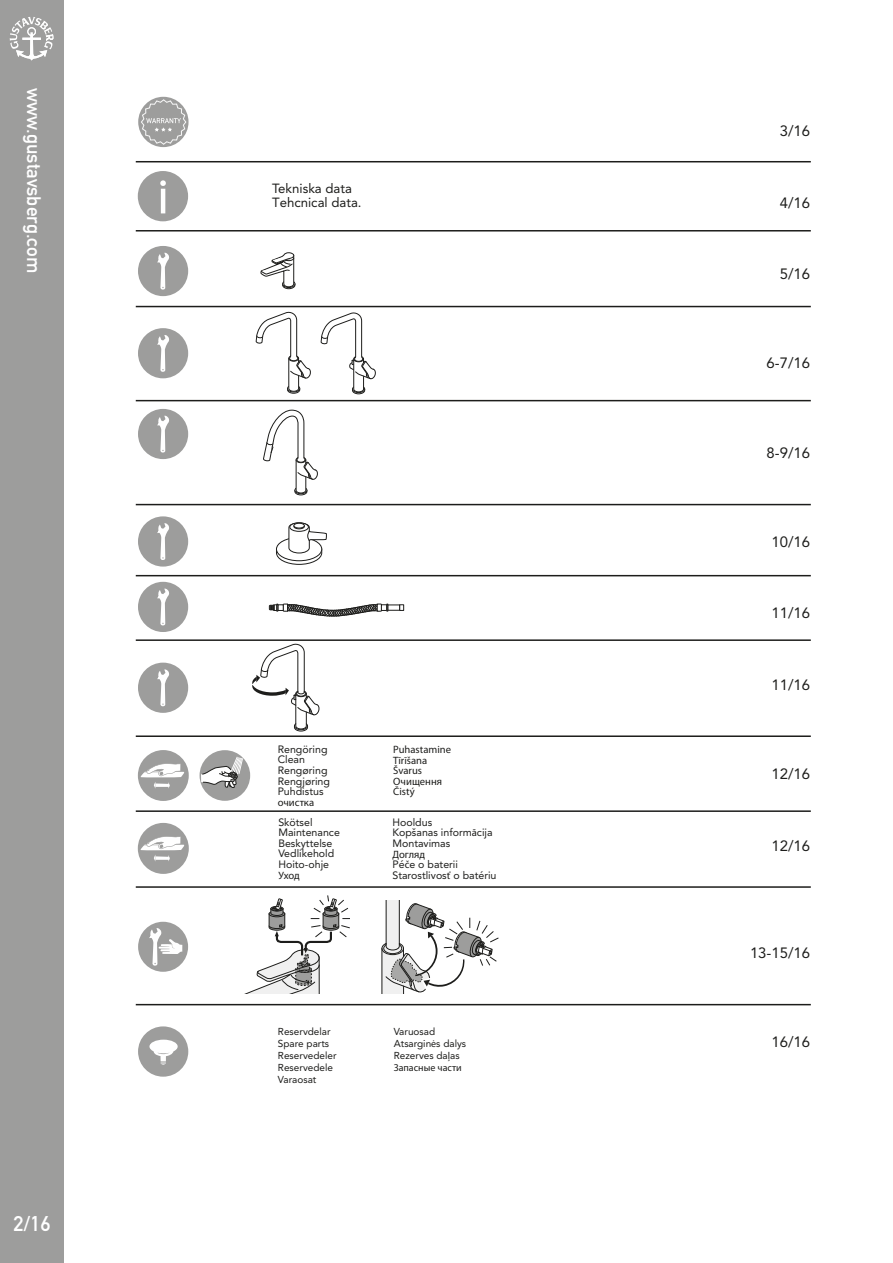
<style>
.page{position:relative;width:893px;height:1263px;background:#fff}
.page>*{position:absolute;margin:0;border:0;box-sizing:border-box;transform-origin:0 0}
.t1{font:21px "DIN Mittelschrift";color:#fff}
.t2{font:19.35px "DIN Mittelschrift";color:#fff}
.t3{font:14.85px "Avenir";color:#1d1d1b}
.t4{font:13.2px/13.6px "Avenir";color:#1d1d1b}
.t5{font:10.65px/10.6px "Avenir";color:#1d1d1b}
.t6{font:10.65px/10.6px "Myriad Pro";color:#1d1d1b}
.t7{font:10.05px/12px "Avenir";color:#1d1d1b}
.t8{font:10.05px "Myriad Pro";color:#1d1d1b}
.s1{font-family:"Myriad Pro"}
</style>
<div class="page">
<svg style="left:244px;top:895px;width:106px;height:99px"></svg>
<div style="left:0;top:0;width:64px;height:1263px;background:#9d9d9c"></div>
<svg style="left:10px;top:17px;width:43px;height:44px"></svg>
<svg style="left:138px;top:97px;width:51px;height:50px"></svg>
<svg style="left:140px;top:98px;width:47px;height:48px"></svg>
<hr style="left:136px;top:161px;width:675px;height:1px;background:#1d1d1b">
<hr style="left:136px;top:306px;width:675px;height:1px;background:#1d1d1b">
<hr style="left:136px;top:230px;width:675px;height:1px;background:#1d1d1b">
<hr style="left:136px;top:400px;width:675px;height:1px;background:#1d1d1b">
<hr style="left:136px;top:504px;width:675px;height:1px;background:#1d1d1b">
<hr style="left:136px;top:575px;width:675px;height:1px;background:#1d1d1b">
<hr style="left:136px;top:639px;width:675px;height:2px;background:#1d1d1b">
<hr style="left:136px;top:735px;width:675px;height:2px;background:#1d1d1b">
<hr style="left:136px;top:810px;width:675px;height:2px;background:#1d1d1b">
<hr style="left:136px;top:886px;width:675px;height:2px;background:#1d1d1b">
<hr style="left:136px;top:1004px;width:675px;height:1px;background:#1d1d1b">
<div style="left:138px;top:246px;width:50px;height:50px;background:#9d9d9c;border-radius:50%"></div>
<svg style="left:157px;top:252px;width:12px;height:38px"></svg>
<div style="left:138px;top:328px;width:50px;height:50px;background:#9d9d9c;border-radius:50%"></div>
<svg style="left:157px;top:335px;width:12px;height:37px"></svg>
<div style="left:138px;top:516px;width:50px;height:51px;background:#9d9d9c;border-radius:50%"></div>
<svg style="left:157px;top:523px;width:12px;height:37px"></svg>
<div style="left:138px;top:409px;width:50px;height:50px;background:#9d9d9c;border-radius:50%"></div>
<svg style="left:157px;top:415px;width:12px;height:38px"></svg>
<div style="left:138px;top:922px;width:50px;height:50px;background:#9d9d9c;border-radius:50%"></div>
<svg style="left:149px;top:928px;width:33px;height:38px"></svg>
<div style="left:138px;top:663px;width:50px;height:50px;background:#9d9d9c;border-radius:50%"></div>
<svg style="left:157px;top:669px;width:12px;height:37px"></svg>
<div style="left:138px;top:582px;width:50px;height:50px;background:#9d9d9c;border-radius:50%"></div>
<svg style="left:157px;top:588px;width:12px;height:38px"></svg>
<svg style="left:399px;top:604px;width:5px;height:7px"></svg>
<div style="left:388px;top:605px;width:12px;height:5px;border:1px solid #1d1d1b"></div>
<svg style="left:269px;top:603px;width:119px;height:13px"></svg>
<div style="left:138px;top:823px;width:51px;height:51px;background:#9d9d9c;border-radius:50%"></div>
<svg style="left:137px;top:836px;width:49px;height:25px"></svg>
<div style="left:200px;top:750px;width:50px;height:51px;background:#9d9d9c;border-radius:50%"></div>
<svg style="left:201px;top:756px;width:42px;height:32px"></svg>
<div style="left:138px;top:750px;width:51px;height:51px;background:#9d9d9c;border-radius:50%"></div>
<svg style="left:137px;top:763px;width:49px;height:26px"></svg>
<div style="left:138px;top:171px;width:50px;height:50px;background:#9d9d9c;border-radius:50%"></div>
<svg style="left:160px;top:180px;width:6px;height:33px"></svg>
<div style="left:138px;top:1026px;width:50px;height:51px;background:#9d9d9c;border-radius:50%"></div>
<svg style="left:149px;top:1040px;width:29px;height:25px"></svg>
<svg style="left:381px;top:900px;width:118px;height:94px"></svg>
<svg style="left:261px;top:252px;width:34px;height:37px"></svg>
<svg style="left:256px;top:311px;width:55px;height:83px"></svg>
<svg style="left:321px;top:312px;width:55px;height:82px"></svg>
<svg style="left:276px;top:522px;width:51px;height:43px"></svg>
<svg style="left:263px;top:410px;width:55px;height:85px"></svg>
<svg style="left:252px;top:643px;width:68px;height:88px"></svg>
<h2 class="t2" style="left:45px;top:88px;width:186px;rotate:90deg">www.gustavsberg.com</h2>
<h1 class="t1" style="left:13px;top:1211px;width:39px">2/16</h1>
<p class="t4" style="left:272px;top:182px;width:91px">Tekniska data<br>Tehcnical data.</p>
<p class="t5" style="left:278px;top:744px;width:54px">Rengöring<br>Clean<br>Rengøring<br>Rengjøring<br>Puhdistus</p>
<p class="t6" style="left:278px;top:797px;width:38px">очистка</p>
<p class="t5" style="left:278px;top:816px;width:63px">Skötsel<br>Maintenance<br>Beskyttelse<br>Vedlikehold<br>Hoito-ohje</p>
<p class="t6" style="left:278px;top:870px;width:23px">Уход</p>
<p class="t6" style="left:393px;top:744px;width:59px">Puhastamine<br>Tīrīšana<br>Švarus<br>Очищення<br>Čistý</p>
<p class="t5" style="left:392px;top:817px;width:102px">Hooldus<br>Kopšanas inform<span class="s1">ā</span>cija<br>Montavimas</p>
<p class="t6" style="left:392px;top:848px;width:34px">Догляд</p>
<p class="t5" style="left:392px;top:859px;width:106px">Pé<span class="s1">č</span>e o baterii<br>Starostlivos<span class="s1">ť</span> o batériu</p>
<p class="t7" style="left:278px;top:1026px;width:60px">Reservdelar<br>Spare parts<br>Reservedeler<br>Reservedele<br>Varaosat</p>
<p class="t7" style="left:394px;top:1026px;width:74px">Varuosad<br>Atsargin<span class="s1">ė</span>s dalys<br>Rezerves da<span class="s1">ļ</span>as</p>
<p class="t8" style="left:394px;top:1062px;width:70px">Запасные части</p>
<h3 class="t3" style="left:780px;top:122px;width:32px">3/16</h3>
<h3 class="t3" style="left:780px;top:194px;width:32px">4/16</h3>
<h3 class="t3" style="left:780px;top:265px;width:32px">5/16</h3>
<h3 class="t3" style="left:767px;top:354px;width:45px">6-7/16</h3>
<h3 class="t3" style="left:767px;top:444px;width:45px">8-9/16</h3>
<h3 class="t3" style="left:771px;top:533px;width:40px">10/16</h3>
<h3 class="t3" style="left:771px;top:604px;width:40px">11/16</h3>
<h3 class="t3" style="left:771px;top:676px;width:40px">11/16</h3>
<h3 class="t3" style="left:771px;top:765px;width:40px">12/16</h3>
<h3 class="t3" style="left:771px;top:837px;width:40px">12/16</h3>
<h3 class="t3" style="left:750px;top:944px;width:62px">13-15/16</h3>
<h3 class="t3" style="left:771px;top:1033px;width:40px">16/16</h3>
</div>
